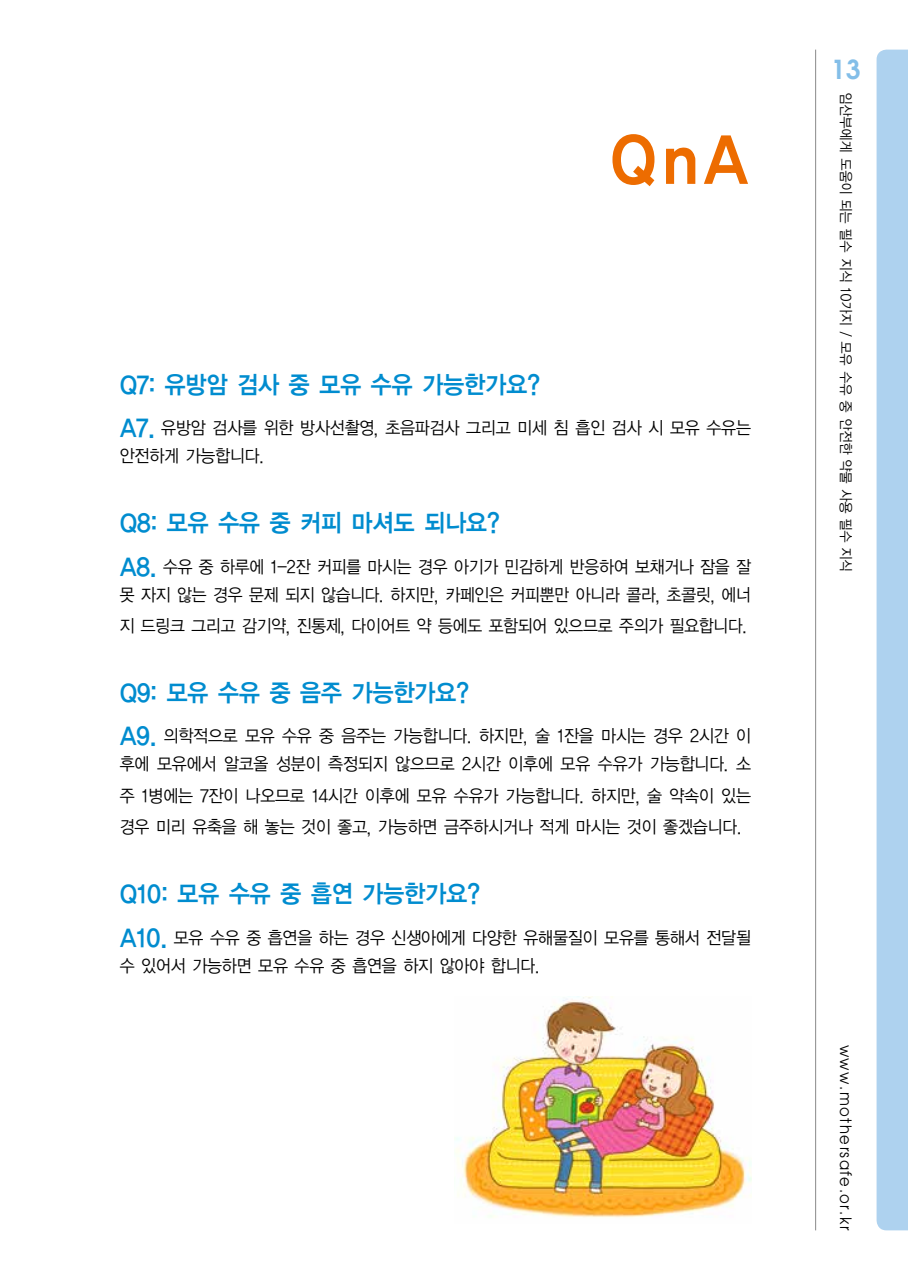
<style>
.page{position:relative;width:908px;height:1280px;background:#fff}
.page>*{position:absolute;margin:0;border:0;box-sizing:border-box;transform-origin:0 0}
.t1{font:61.25px "YGO15";color:#ed6c00;scale:.95 1}
.t2{font:600 26.25px "Avant Garde";color:#83bee8}
.t3{font:24.5px "YGO14";letter-spacing:-.08em;color:#008ccf;scale:.93 1}
.t4{font:17.5px/28px "YGO12";letter-spacing:-.09em;color:#000;scale:.93 1}
.t5{font:17.5px/28px "YGO12";letter-spacing:-.09em;color:#000;scale:.92 1}
.t6{font:15.75px "Avant Garde";letter-spacing:.1em;color:#000;scale:.94 1}
.t7{font:14px "YGO12";letter-spacing:-.08em;color:#000;scale:.93 1}
.s1{font-family:"YGO14";font-size:24.5px;color:#008ccf}
</style>
<div class="page">
<img style="left:455px;top:996px;width:297px;height:222px">
<div style="left:876px;top:50px;width:32px;height:1180px;background:#aed2ef"></div>
<hr style="left:815px;top:50px;width:1px;height:1180px;background:#898989">
<h1 class="t1" style="left:608px;top:124px;width:153px">QnA</h1>
<h3 class="t3" style="left:119px;top:370px;width:455px">Q7: 유방암 검사 중 모유 수유 가능한가요?</h3>
<p class="t4" style="left:119px;top:414px;width:682px"><span class="s1">A7.</span> 유방암 검사를 위한 방사선촬영, 초음파검사 그리고 미세 침 흡인 검사 시 모유 수유는 안전하게 가능합니다.</p>
<h3 class="t3" style="left:119px;top:508px;width:412px">Q8: 모유 수유 중 커피 마셔도 되나요?</h3>
<p class="t5" style="left:119px;top:553px;width:689px"><span class="s1">A8.</span> 수유 중 하루에 1-2잔 커피를 마시는 경우 아기가 민감하게 반응하여 보채거나 잠을 잘 못 자지 않는 경우 문제 되지 않습니다. 하지만, 카페인은 커피뿐만 아니라 콜라, 초콜릿, 에너</p>
<p class="t5" style="left:119px;top:612px;width:685px">지 드링크 그리고 감기약, 진통제, 다이어트 약 등에도 포함되어 있으므로 주의가 필요합니다.</p>
<h3 class="t3" style="left:119px;top:678px;width:379px">Q9: 모유 수유 중 음주 가능한가요?</h3>
<p class="t4" style="left:119px;top:722px;width:682px"><span class="s1">A9.</span> 의학적으로 모유 수유 중 음주는 가능합니다. 하지만, 술 1잔을 마시는 경우 2시간 이 후에 모유에서 알코올 성분이 측정되지 않으므로 2시간 이후에 모유 수유가 가능합니다. 소</p>
<p class="t4" style="left:119px;top:780px;width:682px;line-height:31.5px">주 1병에는 7잔이 나오므로 14시간 이후에 모유 수유가 가능합니다. 하지만, 술 약속이 있는 경우 미리 유축을 해 놓는 것이 좋고, 가능하면 금주하시거나 적게 마시는 것이 좋겠습니다.</p>
<h3 class="t3" style="left:119px;top:879px;width:391px">Q10: 모유 수유 중 흡연 가능한가요?</h3>
<p class="t4" style="left:119px;top:924px;width:682px"><span class="s1">A10.</span> 모유 수유 중 흡연을 하는 경우 신생아에게 다양한 유해물질이 모유를 통해서 전달될 수 있어서 가능하면 모유 수유 중 흡연을 하지 않아야 합니다.</p>
<h2 class="t2" style="left:831px;top:52px;width:31px">13</h2>
<p class="t7" style="left:853px;top:92px;width:518px;rotate:90deg">임산부에게 도움이 되는 필수 지식 10가지 / 모유 수유 중 안전한 약물 사용 필수 지식</p>
<p class="t6" style="left:855px;top:1044px;width:199px;rotate:90deg">www.mothersafe.or.kr</p>
</div>
